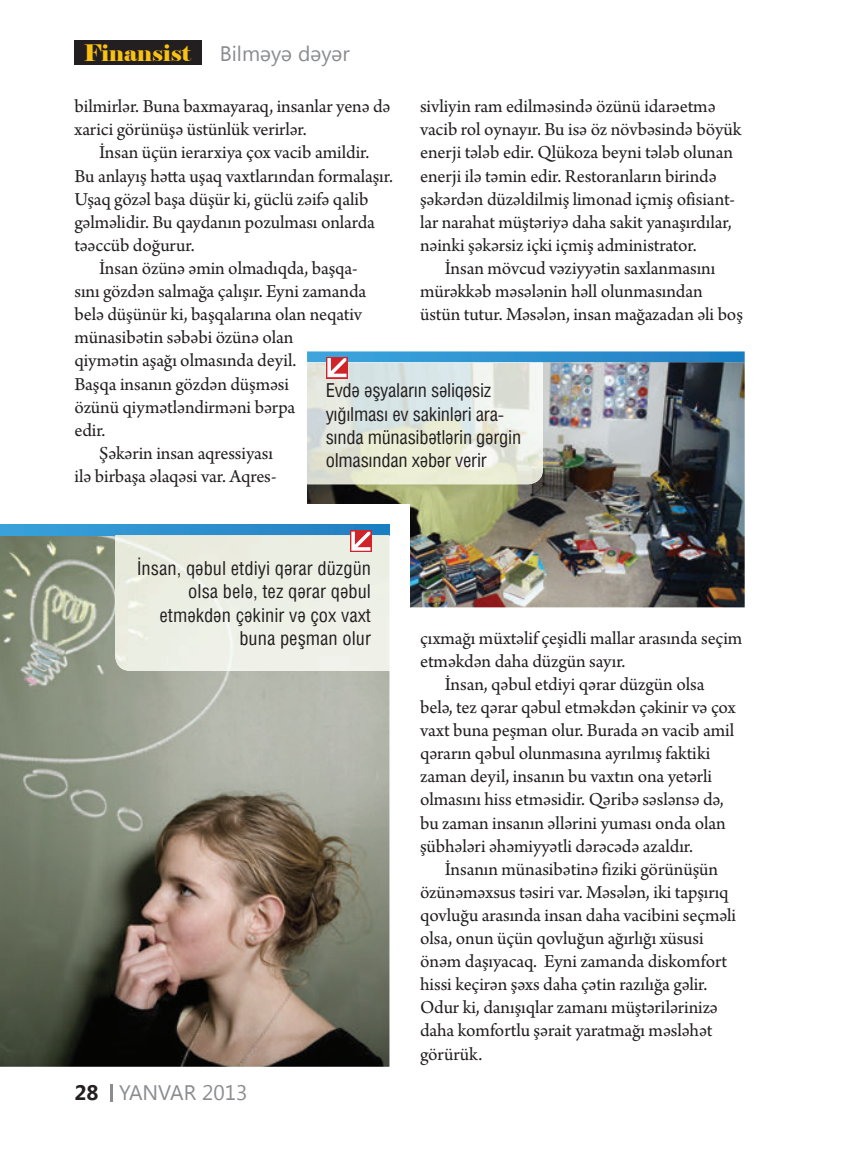
<style>
.page{position:relative;width:844px;height:1166px;background:#fff}
.page>*{position:absolute;margin:0;border:0;box-sizing:border-box;transform-origin:0 0}
.t1{font:22.75px "Elephant";color:#f9c112}
.t2{font:21px "Segoe UI";color:#8a8c8f}
.t3{font:19.25px/23.1px "Arno Pro";letter-spacing:-.005em;color:#231f20}
.t4{font:19.25px/23.1px "Helios Cond Az";letter-spacing:-.015em;color:#231f20;text-align:right}
.s1{font-weight:700;color:#231f20}
</style>
<div class="page">
<hr style="left:110px;top:1084px;width:3px;height:17px;background:#8a8c8f">
<div style="left:74px;top:40px;width:127px;height:24px;background:#231f20"></div>
<img style="left:307px;top:377px;width:437px;height:230px">
<div style="left:291px;top:504px;width:118px;height:158px;background:#fff"></div>
<img style="left:0;top:535px;width:389px;height:532px">
<svg style="left:0;top:524px;width:389px;height:11px;background:#2d8fce"></svg>
<img style="left:307px;top:377px;width:235px;height:107px">
<div style="left:115px;top:535px;width:274px;height:136px;background:#ecefe4"></div>
<svg style="left:350px;top:530px;width:21px;height:22px"></svg>
<svg style="left:351px;top:532px;width:19px;height:19px"></svg>
<svg style="left:326px;top:377px;width:21px;height:1px"></svg>
<svg style="left:307px;top:351px;width:437px;height:26px;background:#80a8c2"></svg>
<p class="t1" style="left:84px;top:39px;width:109px">Finansist</p>
<p class="t2" style="left:220px;top:38px;width:131px">Bilməyə dəyər</p>
<p class="t3" style="left:74px;top:96px;width:317px">bilmirlər. Buna baxmayaraq, insanlar yenə də xarici görünüşə üstünlük verirlər.</p>
<p class="t3" style="left:99px;top:143px;width:271px">İnsan üçün ierarxiya çox vacib amildir.</p>
<p class="t3" style="left:74px;top:166px;width:320px">Bu anlayış hətta uşaq vaxtlarından formalaşır.</p>
<p class="t3" style="left:74px;top:189px;width:295px">Uşaq gözəl başa düşür ki, güclü zəifə qalib</p>
<p class="t3" style="left:74px;top:212px;width:302px">gəlməlidir. Bu qaydanın pozulması onlarda</p>
<p class="t3" style="left:74px;top:235px;width:122px">təəccüb doğurur.</p>
<p class="t3" style="left:99px;top:258px;width:260px">İnsan özünə əmin olmadıqda, başqa-</p>
<p class="t3" style="left:74px;top:281px;width:293px">sını gözdən salmağa çalışır. Eyni zamanda</p>
<p class="t3" style="left:74px;top:304px;width:289px">belə düşünür ki, başqalarına olan neqativ</p>
<p class="t3" style="left:74px;top:327px;width:220px">münasibətin səbəbi özünə olan</p>
<p class="t3" style="left:74px;top:350px;width:223px">qiymətin aşağı olmasında deyil.</p>
<p class="t3" style="left:74px;top:374px;width:216px">Başqa insanın gözdən düşməsi</p>
<p class="t3" style="left:74px;top:397px;width:222px">özünü qiymətləndirməni bərpa</p>
<p class="t3" style="left:74px;top:420px;width:33px">edir.</p>
<p class="t3" style="left:99px;top:443px;width:175px">Şəkərin insan aqressiyası</p>
<p class="t3" style="left:74px;top:466px;width:203px">ilə birbaşa əlaqəsi var. Aqres-</p>
<p class="t3" style="left:420px;top:96px;width:323px">sivliyin ram edilməsində özünü idarəetmə vacib rol oynayır. Bu isə öz növbəsində böyük enerji tələb edir. Qlükoza beyni tələb olunan enerji ilə təmin edir. Restoranların birində şəkərdən düzəldilmiş limonad içmiş ofisiant&shy;lar narahat müştəriyə daha sakit yanaşırdılar, nəinki şəkərsiz içki içmiş administrator.</p>
<p class="t3" style="left:420px;top:258px;width:324px;text-indent:25px">İnsan mövcud vəziyyətin saxlanmasını mürəkkəb məsələnin həll olunmasından üstün tutur. Məsələn, insan mağazadan əli boş</p>
<p class="t4" style="left:325px;top:379px;width:197px;text-align:left">Evdə əşyaların səliqəsiz yığılması ev sakinləri ara&shy;sında münasibətlərin gərgin olmasından xəbər verir</p>
<p class="t4" style="left:137px;top:556px;width:235px">İnsan, qəbul etdiyi qərar düzgün olsa belə, tez qərar qəbul etməkdən çəkinir və çox vaxt buna peşman olur</p>
<p class="t2" style="left:74px;top:1077px;width:174px"><span class="s1">28</span> YANVAR 2013</p>
<p class="t3" style="left:420px;top:628px;width:324px">çıxmağı müxtəlif çeşidli mallar arasında seçim</p>
<p class="t3" style="left:420px;top:651px;width:207px">etməkdən daha düzgün sayır.</p>
<p class="t3" style="left:445px;top:674px;width:261px">İnsan, qəbul etdiyi qərar düzgün olsa</p>
<p class="t3" style="left:420px;top:697px;width:317px">belə, tez qərar qəbul etməkdən çəkinir və çox</p>
<p class="t3" style="left:420px;top:720px;width:315px">vaxt buna peşman olur. Burada ən vacib amil</p>
<p class="t3" style="left:420px;top:743px;width:291px">qərarın qəbul olunmasına ayrılmış faktiki</p>
<p class="t3" style="left:420px;top:766px;width:293px">zaman deyil, insanın bu vaxtın ona yetərli</p>
<p class="t3" style="left:420px;top:789px;width:305px">olmasını hiss etməsidir. Qəribə səslənsə də,</p>
<p class="t3" style="left:420px;top:812px;width:307px">bu zaman insanın əllərini yuması onda olan</p>
<p class="t3" style="left:420px;top:836px;width:274px">şübhələri əhəmiyyətli dərəcədə azaldır.</p>
<p class="t3" style="left:445px;top:859px;width:274px">İnsanın münasibətinə fiziki görünüşün</p>
<p class="t3" style="left:420px;top:882px;width:310px">özünəməxsus təsiri var. Məsələn, iki tapşırıq</p>
<p class="t3" style="left:420px;top:905px;width:317px">qovluğu arasında insan daha vacibini seçməli</p>
<p class="t3" style="left:420px;top:928px;width:285px">olsa, onun üçün qovluğun ağırlığı xüsusi</p>
<p class="t3" style="left:420px;top:951px;width:308px">önəm daşıyacaq. Eyni zamanda diskomfort</p>
<p class="t3" style="left:420px;top:974px;width:289px">hissi keçirən şəxs daha çətin razılığa gəlir.</p>
<p class="t3" style="left:420px;top:997px;width:299px">Odur ki, danışıqlar zamanı müştərilərinizə</p>
<p class="t3" style="left:420px;top:1020px;width:294px">daha komfortlu şərait yaratmağı məsləhət</p>
<p class="t3" style="left:420px;top:1043px;width:64px">görürük.</p>
</div>
